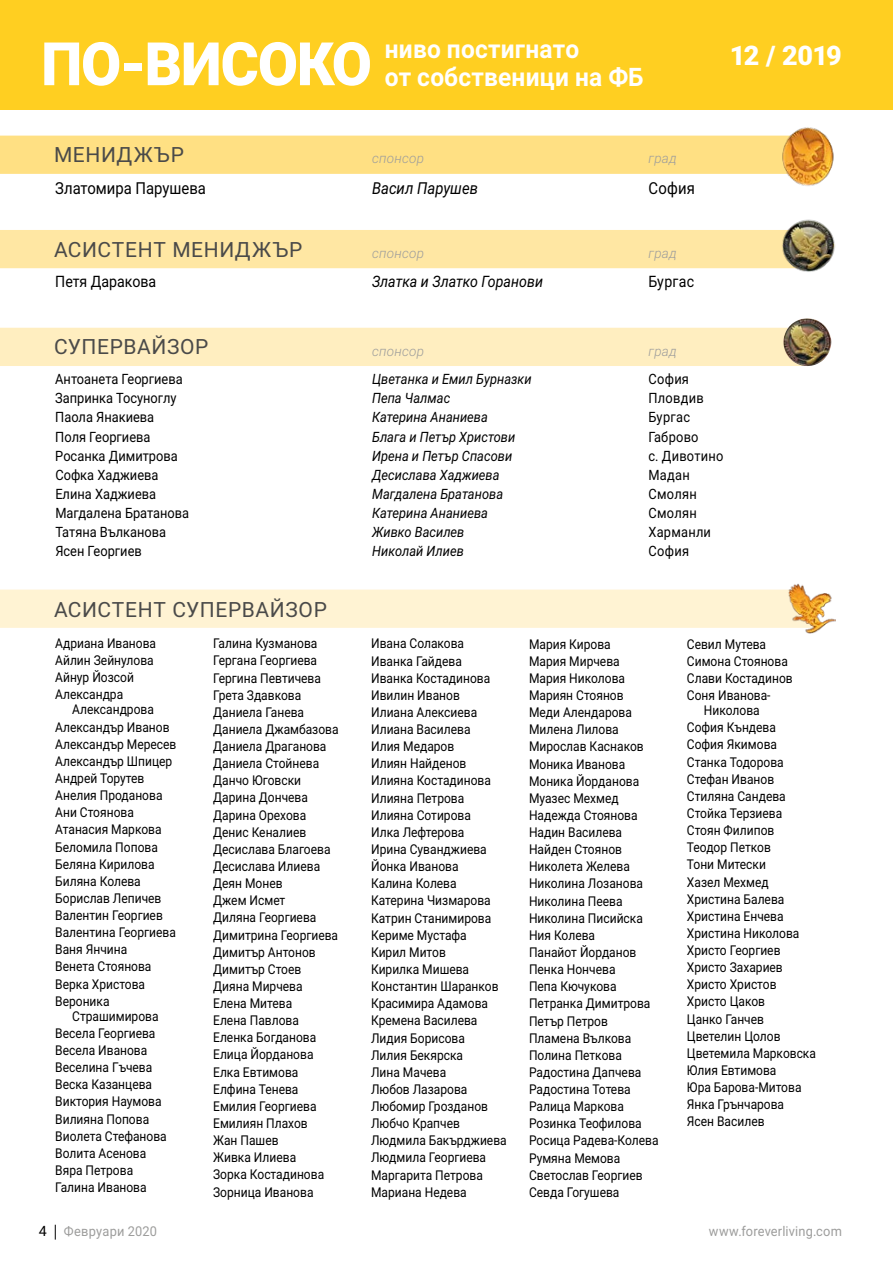
<style>
.page{position:relative;width:893px;height:1263px;background:#fff}
.page>*{position:absolute;margin:0;border:0;box-sizing:border-box;transform-origin:0 0}
.t1{font:900 60px "Roboto 2014";letter-spacing:-.02em;color:#fff}
.t2{font:900 27px "Roboto 2014";letter-spacing:-.045em;color:#fff}
.t3{font:700 25.5px/28.5px "Roboto 2014";letter-spacing:.01em;color:#fff;scale:.96 1}
.t4{font:21px "Roboto 2014";letter-spacing:.03em;color:#4a4a49}
.t5{font:16.5px "Roboto 2014";color:#000;scale:.9 1}
.t6{font:italic 16.5px "Roboto 2014";color:#000;scale:.9 1}
.t7{font:italic 15.75px "Roboto 2014";color:#000;scale:.9 1}
.t8{font:15.75px "Roboto 2014";color:#000;scale:.9 1}
.t9{font:14.25px "Roboto 2014";color:#000;scale:.9 1}
.t10{font:italic 14.25px "Roboto 2014";color:#000;scale:.9 1}
.t11{font:14.25px "Roboto 2014";letter-spacing:.02em;color:#000;scale:.9 1}
.t12{font:13.5px/17.1px "Roboto 2014";color:#000;scale:.89 1}
.t13{font:13.5px "Roboto 2014";letter-spacing:.015em;color:#9d9d9c;scale:.95 1}
.t14{font:italic 300 13.5px "Roboto 2014";letter-spacing:.02em;color:#9d9d9c}
.s1{font-size:14.25px;color:#000}
</style>
<div class="page">
<div style="left:0;top:0;width:893px;height:109px;background:#ffcf21"></div>
<svg style="left:55px;top:1225px;width:1px;height:14px"></svg>
<div style="left:0;top:590px;width:788px;height:38px;background:#fff3d3"></div>
<img style="left:788px;top:584px;width:48px;height:49px">
<div style="left:0;top:328px;width:783px;height:38px;background:#ffeec0"></div>
<img style="left:783px;top:318px;width:48px;height:48px">
<div style="left:0;top:230px;width:781px;height:38px;background:#ffe7a3"></div>
<img style="left:781px;top:219px;width:54px;height:53px">
<div style="left:0;top:136px;width:777px;height:38px;background:#ffe083"></div>
<img style="left:777px;top:127px;width:57px;height:59px">
<h1 class="t1" style="left:41px;top:22px;width:332px">ПО-ВИСОКО</h1>
<h3 class="t3" style="left:385px;top:34px;width:271px">ниво постигнато<br>от собственици на ФБ</h3>
<h2 class="t2" style="left:730px;top:37px;width:114px">12 / 2019</h2>
<h3 class="t4" style="left:54px;top:140px;width:131px">МЕНИДЖЪР</h3>
<p class="t14" style="left:372px;top:149px;width:54px">спонсор</p>
<p class="t14" style="left:648px;top:149px;width:30px">град</p>
<p class="t5" style="left:55px;top:176px;width:169px">Златомира Парушева</p>
<p class="t6" style="left:372px;top:176px;width:119px">Васил Парушев</p>
<p class="t5" style="left:648px;top:176px;width:53px">София</p>
<h3 class="t4" style="left:54px;top:234px;width:250px">АСИСТЕНТ МЕНИДЖЪР</h3>
<p class="t14" style="left:372px;top:243px;width:54px">спонсор</p>
<p class="t14" style="left:648px;top:243px;width:30px">град</p>
<p class="t8" style="left:55px;top:271px;width:114px">Петя Даракова</p>
<p class="t7" style="left:372px;top:271px;width:191px">Златка и Златко Горанови</p>
<p class="t8" style="left:648px;top:271px;width:52px">Бургас</p>
<h3 class="t4" style="left:54px;top:332px;width:156px">СУПЕРВАЙЗОР</h3>
<p class="t14" style="left:372px;top:341px;width:54px">спонсор</p>
<p class="t14" style="left:648px;top:341px;width:30px">град</p>
<p class="t9" style="left:55px;top:369px;width:143px">Антоанета Георгиева</p>
<p class="t10" style="left:372px;top:369px;width:179px">Цветанка и Емил Бурназки</p>
<p class="t9" style="left:648px;top:369px;width:47px">София</p>
<p class="t9" style="left:55px;top:388px;width:136px">Запринка Тосуноглу</p>
<p class="t10" style="left:372px;top:388px;width:88px">Пепа Чалмас</p>
<p class="t11" style="left:648px;top:388px;width:63px">Пловдив</p>
<p class="t9" style="left:55px;top:407px;width:111px">Паола Янакиева</p>
<p class="t10" style="left:372px;top:407px;width:130px">Катерина Ананиева</p>
<p class="t9" style="left:648px;top:407px;width:48px">Бургас</p>
<p class="t9" style="left:55px;top:426px;width:107px">Поля Георгиева</p>
<p class="t10" style="left:372px;top:426px;width:161px">Блага и Петър Христови</p>
<p class="t11" style="left:648px;top:426px;width:57px">Габрово</p>
<p class="t9" style="left:55px;top:446px;width:138px">Росанка Димитрова</p>
<p class="t10" style="left:372px;top:446px;width:157px">Ирена и Петър Спасови</p>
<p class="t9" style="left:648px;top:446px;width:85px">с. Дивотино</p>
<p class="t9" style="left:55px;top:465px;width:116px">Софка Хаджиева</p>
<p class="t10" style="left:372px;top:465px;width:143px">Десислава Хаджиева</p>
<p class="t9" style="left:648px;top:465px;width:47px">Мадан</p>
<p class="t9" style="left:55px;top:484px;width:113px">Елина Хаджиева</p>
<p class="t10" style="left:372px;top:484px;width:147px">Магдалена Братанова</p>
<p class="t9" style="left:649px;top:484px;width:55px">Смолян</p>
<p class="t9" style="left:55px;top:503px;width:150px">Магдалена Братанова</p>
<p class="t10" style="left:372px;top:503px;width:130px">Катерина Ананиева</p>
<p class="t9" style="left:649px;top:503px;width:55px">Смолян</p>
<p class="t9" style="left:55px;top:522px;width:125px">Татяна Вълканова</p>
<p class="t10" style="left:372px;top:522px;width:104px">Живко Василев</p>
<p class="t11" style="left:649px;top:522px;width:71px">Харманли</p>
<p class="t9" style="left:55px;top:541px;width:98px">Ясен Георгиев</p>
<p class="t10" style="left:372px;top:541px;width:103px">Николай Илиев</p>
<p class="t9" style="left:649px;top:541px;width:47px">София</p>
<h3 class="t4" style="left:54px;top:595px;width:274px">АСИСТЕНТ СУПЕРВАЙЗОР</h3>
<p class="t12" style="left:55px;top:634px;width:115px">Адриана Иванова<br>Айлин Зейнулова<br>Айнур Йозсой<br>Александра</p>
<p class="t12" style="left:55px;top:701px;width:138px;text-indent:17px">Александрова<br>Александър Иванов<br>Александър Мересев<br>Александър Шпицер<br>Андрей Торутев<br>Анелия Проданова<br>Ани Стоянова<br>Атанасия Маркова<br>Беломила Попова<br>Беляна Кирилова<br>Биляна Колева<br>Борислав Лепичев<br>Валентин Георгиев<br>Валентина Георгиева<br>Ваня Янчина<br>Венета Стоянова<br>Верка Христова<br>Вероника</p>
<p class="t12" style="left:55px;top:1007px;width:127px;text-indent:17px">Страшимирова<br>Весела Георгиева<br>Весела Иванова<br>Веселина Гъчева<br>Веска Казанцева<br>Виктория Наумова<br>Вилияна Попова<br>Виолета Стефанова<br>Волита Асенова<br>Вяра Петрова<br>Галина Иванова</p>
<p class="t12" style="left:213px;top:634px;width:142px">Галина Кузманова<br>Гергана Георгиева<br>Гергина Певтичева<br>Грета Здавкова<br>Даниела Ганева<br>Даниела Джамбазова<br>Даниела Драганова<br>Даниела Стойнева<br>Данчо Юговски<br>Дарина Дончева<br>Дарина Орехова<br>Денис Кеналиев<br>Десислава Благоева<br>Десислава Илиева<br>Деян Монев<br>Джем Исмет<br>Диляна Георгиева<br>Димитрина Георгиева<br>Димитър Антонов<br>Димитър Стоев<br>Дияна Мирчева<br>Елена Митева<br>Елена Павлова<br>Еленка Богданова<br>Елица Йорданова<br>Елка Евтимова<br>Елфина Тенева<br>Емилия Георгиева<br>Емилиян Плахов<br>Жан Пашев<br>Живка Илиева<br>Зорка Костадинова<br>Зорница Иванова</p>
<p class="t12" style="left:371px;top:634px;width:154px">Ивана Солакова<br>Иванка Гайдева<br>Иванка Костадинова<br>Ивилин Иванов<br>Илиана Алексиева<br>Илиана Василева<br>Илия Медаров<br>Илиян Найденов<br>Илияна Костадинова<br>Илияна Петрова<br>Илияна Сотирова<br>Илка Лефтерова<br>Ирина Суванджиева<br>Йонка Иванова<br>Калина Колева<br>Катерина Чизмарова<br>Катрин Станимирова<br>Кериме Мустафа<br>Кирил Митов<br>Кирилка Мишева<br>Константин Шаранков<br>Красимира Адамова<br>Кремена Василева<br>Лидия Борисова<br>Лилия Бекярска<br>Лина Мачева<br>Любов Лазарова<br>Любомир Грозданов<br>Любчо Крапчев<br>Людмила Бакърджиева<br>Людмила Георгиева<br>Маргарита Петрова<br>Мариана Недева</p>
<p class="t12" style="left:529px;top:635px;width:147px">Мария Кирова<br>Мария Мирчева<br>Мария Николова<br>Мариян Стоянов<br>Меди Алендарова<br>Милена Лилова<br>Мирослав Каснаков<br>Моника Иванова<br>Моника Йорданова<br>Муазес Мехмед<br>Надежда Стоянова<br>Надин Василева<br>Найден Стоянов<br>Николета Желева<br>Николина Лозанова<br>Николина Пеева<br>Николина Писийска<br>Ния Колева<br>Панайот Йорданов<br>Пенка Нончева<br>Пепа Кючукова<br>Петранка Димитрова<br>Петър Петров<br>Пламена Вълкова<br>Полина Петкова<br>Радостина Дапчева<br>Радостина Тотева<br>Ралица Маркова<br>Розинка Теофилова<br>Росица Радева-Колева<br>Румяна Мемова<br>Светослав Георгиев<br>Севда Гогушева</p>
<p class="t12" style="left:687px;top:635px;width:120px">Севил Мутева<br>Симона Стоянова<br>Слави Костадинов<br>Соня Иванова-</p>
<p class="t12" style="left:687px;top:701px;width:147px;text-indent:17px">Николова<br>София Къндева<br>София Якимова<br>Станка Тодорова<br>Стефан Иванов<br>Стиляна Сандева<br>Стойка Терзиева<br>Стоян Филипов<br>Теодор Петков<br>Тони Митески<br>Хазел Мехмед<br>Христина Балева<br>Христина Енчева<br>Христина Николова<br>Христо Георгиев<br>Христо Захариев<br>Христо Христов<br>Христо Цаков<br>Цанко Ганчев<br>Цветелин Цолов<br>Цветемила Марковска<br>Юлия Евтимова<br>Юра Барова-Митова<br>Янка Грънчарова<br>Ясен Василев</p>
<p class="t13" style="left:39px;top:1222px;width:126px"><span class="s1">4</span> Февруари 2020</p>
<p class="t13" style="left:709px;top:1222px;width:142px">www.foreverliving.com</p>
</div>
